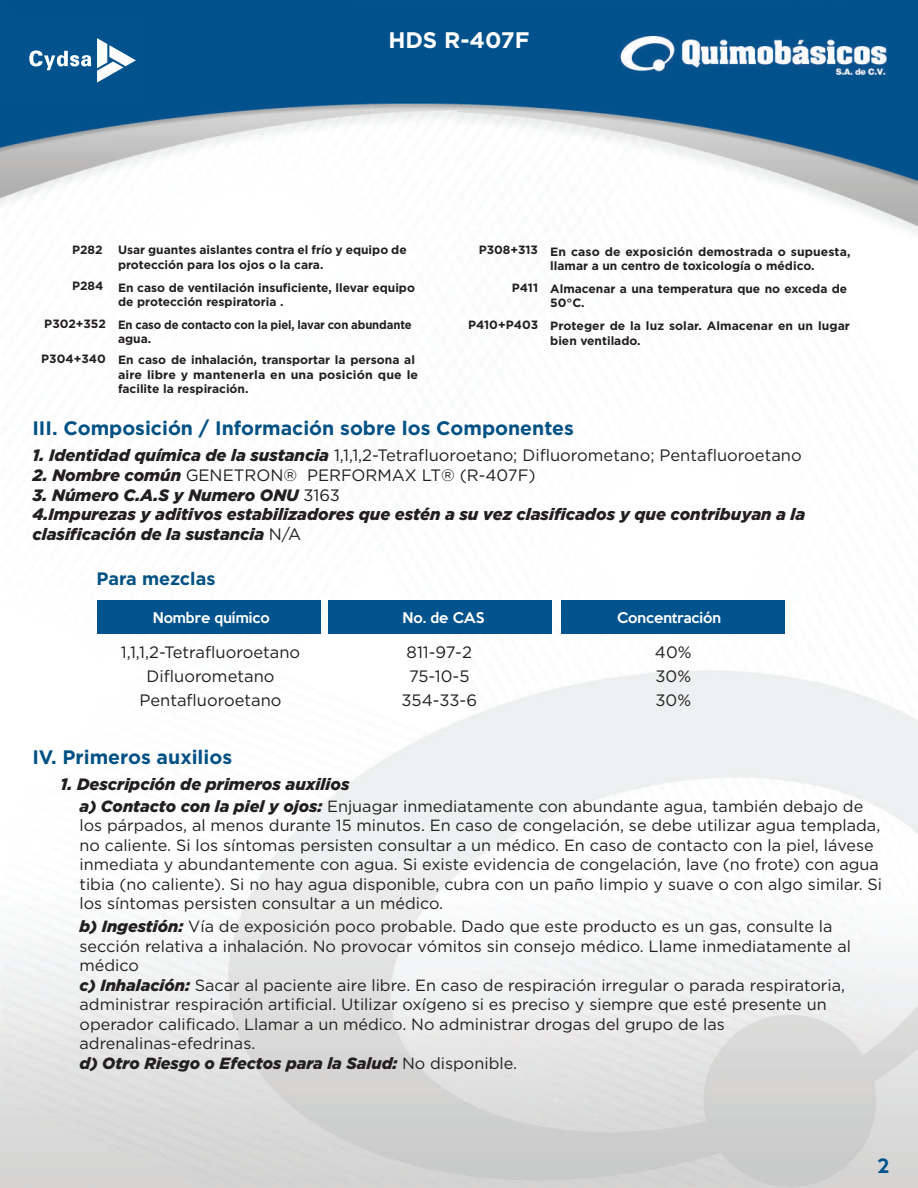
<style>
.page{position:relative;width:918px;height:1188px;background:#fff}
.page>*{position:absolute;margin:0;border:0;box-sizing:border-box;transform-origin:0 0}
.t1{font:700 22.5px "Gotham";color:#fff}
.t2{font:700 19.5px "Gotham";color:#015185}
.t3{font:700 18px "Gotham";color:#015185}
.t4{font:500 18px "Keep Calm";color:#01538e}
.t5{font:16.5px/24px "Gotham";color:#231f20;text-align:center}
.t6{font:italic 900 16.5px/19.8px "Gotham";color:#231f20}
.t7{font:16.2px/19.5px "Gotham";color:#231f20}
.t8{font:500 13.5px "Keep Calm";color:#fff}
.t9{font:700 12px/14.4px "Gotham";color:#231f20}
.t10{font:700 12px/14.4px "Gotham";color:#231f20;scale:.94 1}
.s1{font-weight:900;font-style:italic}
.s2{font-weight:400;font-style:normal}
</style>
<div class="page">
<img style="left:0;top:0;width:918px;height:1188px">
<div style="left:1px;top:18px;width:144px;height:81px;background:#01528d"></div>
<svg style="left:29px;top:50px;width:62px;height:20px"></svg>
<svg style="left:97px;top:38px;width:39px;height:45px"></svg>
<div style="left:97px;top:601px;width:224px;height:33px;background:#01538e"></div>
<div style="left:328px;top:601px;width:224px;height:33px;background:#01538e"></div>
<div style="left:561px;top:601px;width:224px;height:33px;background:#01538e"></div>
<h1 class="t1" style="left:388px;top:25px;width:143px">HDS R-407F</h1>
<p class="t9" style="left:72px;top:243px;width:32px">P282</p>
<p class="t9" style="left:118px;top:243px;width:290px">Usar guantes aislantes contra el frío y equipo de protección para los ojos o la cara.</p>
<p class="t9" style="left:118px;top:280px;width:299px">En caso de ventilación insuficiente, llevar equipo de protección respiratoria .</p>
<p class="t9" style="left:72px;top:279px;width:33px">P284</p>
<p class="t9" style="left:44px;top:316px;width:63px">P302+352</p>
<p class="t9" style="left:41px;top:351px;width:66px">P304+340</p>
<p class="t10" style="left:118px;top:317px;width:314px">En caso de contacto con la piel, lavar con abundante agua.</p>
<p class="t9" style="left:118px;top:353px;width:302px">En caso de inhalación, transportar la persona al aire libre y mantenerla en una posición que le facilite la respiración.</p>
<p class="t9" style="left:479px;top:243px;width:61px">P308+313</p>
<p class="t9" style="left:550px;top:244px;width:302px">En caso de exposición demostrada o supuesta, llamar a un centro de toxicología o médico.</p>
<p class="t9" style="left:512px;top:280px;width:28px">P411</p>
<p class="t9" style="left:550px;top:281px;width:299px">Almacenar a una temperatura que no exceda de<br>50°C.</p>
<p class="t9" style="left:468px;top:317px;width:71px">P410+P403</p>
<p class="t9" style="left:550px;top:319px;width:301px">Proteger de la luz solar. Almacenar en un lugar bien ventilado.</p>
<p class="t2" style="left:32px;top:415px;width:543px">III. Composición / Información sobre los Componentes</p>
<p class="t5" style="left:32px;top:443px;width:771px"><span class="s1">1. Identidad química de la sustancia</span> 1,1,1,2-Tetrafluoroetano; Difluorometano; Pentafluoroetano</p>
<p class="t5" style="left:32px;top:463px;width:505px"><span class="s1">2. Nombre común</span> GENETRON® PERFORMAX LT® (R-407F)</p>
<p class="t6" style="left:32px;top:485px;width:774px">3. Número C.A.S y Numero ONU <span class="s2">3163<br></span>4.Impurezas y aditivos estabilizadores que estén a su vez clasificados y que contribuyan a la clasificación de la sustancia <span class="s2">N/A</span></p>
<p class="t3" style="left:97px;top:567px;width:120px">Para mezclas</p>
<p class="t8" style="left:153px;top:606px;width:119px">Nombre químico</p>
<p class="t8" style="left:402px;top:606px;width:83px">No. de CAS</p>
<p class="t8" style="left:617px;top:606px;width:105px">Concentración</p>
<p class="t5" style="left:121px;top:640px;width:181px">1,1,1,2-Tetrafluoroetano<br>Difluorometano<br>Pentafluoroetano</p>
<p class="t5" style="left:402px;top:640px;width:77px">811-97-2<br>75-10-5<br>354-33-6</p>
<p class="t5" style="left:655px;top:640px;width:38px;text-align:justify">40% 30% 30%</p>
<p class="t2" style="left:32px;top:744px;width:201px">IV. Primeros auxilios</p>
<p class="t6" style="left:60px;top:774px;width:291px">1. Descripción de primeros auxilios</p>
<p class="t7" style="left:79px;top:796px;width:804px"><span class="s1">a) Contacto con la piel y ojos:</span> Enjuagar inmediatamente con abundante agua, también debajo de los párpados, al menos durante 15 minutos. En caso de congelación, se debe utilizar agua templada, no caliente. Si los síntomas persisten consultar a un médico. En caso de contacto con la piel, lávese inmediata y abundantemente con agua. Si existe evidencia de congelación, lave (no frote) con agua tibia (no caliente). Si no hay agua disponible, cubra con un paño limpio y suave o con algo similar. Si los síntomas persisten consultar a un médico.</p>
<p class="t7" style="left:79px;top:917px;width:773px"><span class="s1">b) Ingestión:</span> Vía de exposición poco probable. Dado que este producto es un gas, consulte la sección relativa a inhalación. No provocar vómitos sin consejo médico. Llame inmediatamente al médico<br><span class="s1">c) Inhalación:</span> Sacar al paciente aire libre. En caso de respiración irregular o parada respiratoria, administrar respiración artificial. Utilizar oxígeno si es preciso y siempre que esté presente un operador calificado. Llamar a un médico. No administrar drogas del grupo de las adrenalinas-efedrinas.<br><span class="s1">d) Otro Riesgo o Efectos para la Salud:</span> No disponible.</p>
<p class="t4" style="left:877px;top:1150px;width:14px">2</p>
</div>
